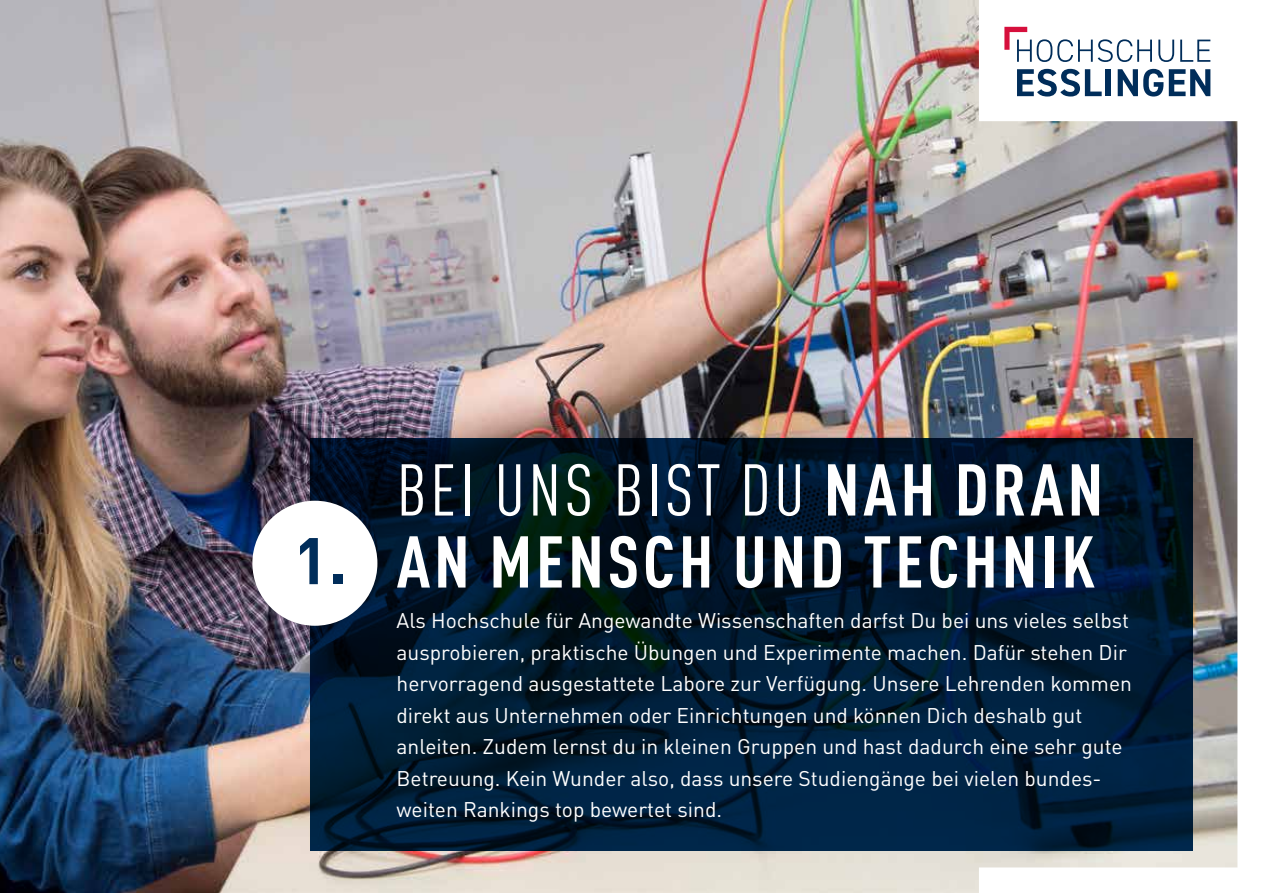
<style>
.page{position:relative;width:1263px;height:893px;background:#fff}
.page>*{position:absolute;margin:0;border:0;box-sizing:border-box;transform-origin:0 0}
.t1{font:700 condensed 72px/72px "DIN Pro";letter-spacing:.05em;color:#fff}
.t2{font:700 64.8px "DIN Pro";color:#002d5a}
.t3{font:21px/31.5px "DIN Pro";color:#fff}
.s1{font-weight:400}
</style>
<div class="page">
<img style="left:0;top:0;width:979px;height:893px">
<svg style="left:310px;top:438px;width:669px;height:412px;background:#00192f"></svg>
<div style="left:252px;top:501px;width:125px;height:125px;background:#fff;border-radius:50%"></div>
<img style="left:979px;top:26px;width:259px;height:842px">
<svg style="left:1017px;top:69px;width:85px;height:28px"></svg>
<div style="left:1106px;top:69px;width:5px;height:27px;background:#002d5a"></div>
<svg style="left:1118px;top:69px;width:45px;height:28px"></svg>
<svg style="left:1169px;top:69px;width:41px;height:27px"></svg>
<svg style="left:1004px;top:27px;width:148px;height:35px"></svg>
<svg style="left:1158px;top:40px;width:16px;height:22px"></svg>
<svg style="left:1180px;top:40px;width:30px;height:22px"></svg>
<h2 class="t2" style="left:293px;top:510px;width:55px">1.</h2>
<h1 class="t1" style="left:397px;top:449px;width:708px"><span class="s1">BEI UNS BIST DU</span> NAH DRAN<br>AN MENSCH UND TECHNIK</h1>
<p class="t3" style="left:396px;top:604px;width:737px">Als Hochschule für Angewandte Wissenschaften darfst Du bei uns vieles selbst ausprobieren, praktische Übungen und Experimente machen. Dafür stehen Dir hervorragend ausgestattete Labore zur Verfügung. Unsere Lehrenden kommen direkt aus Unternehmen oder Einrichtungen und können Dich deshalb gut anleiten. Zudem lernst du in kleinen Gruppen und hast dadurch eine sehr gute Betreuung. Kein Wunder also, dass unsere Studiengänge bei vielen bundes&shy;weiten Rankings top bewertet sind.</p>
</div>
